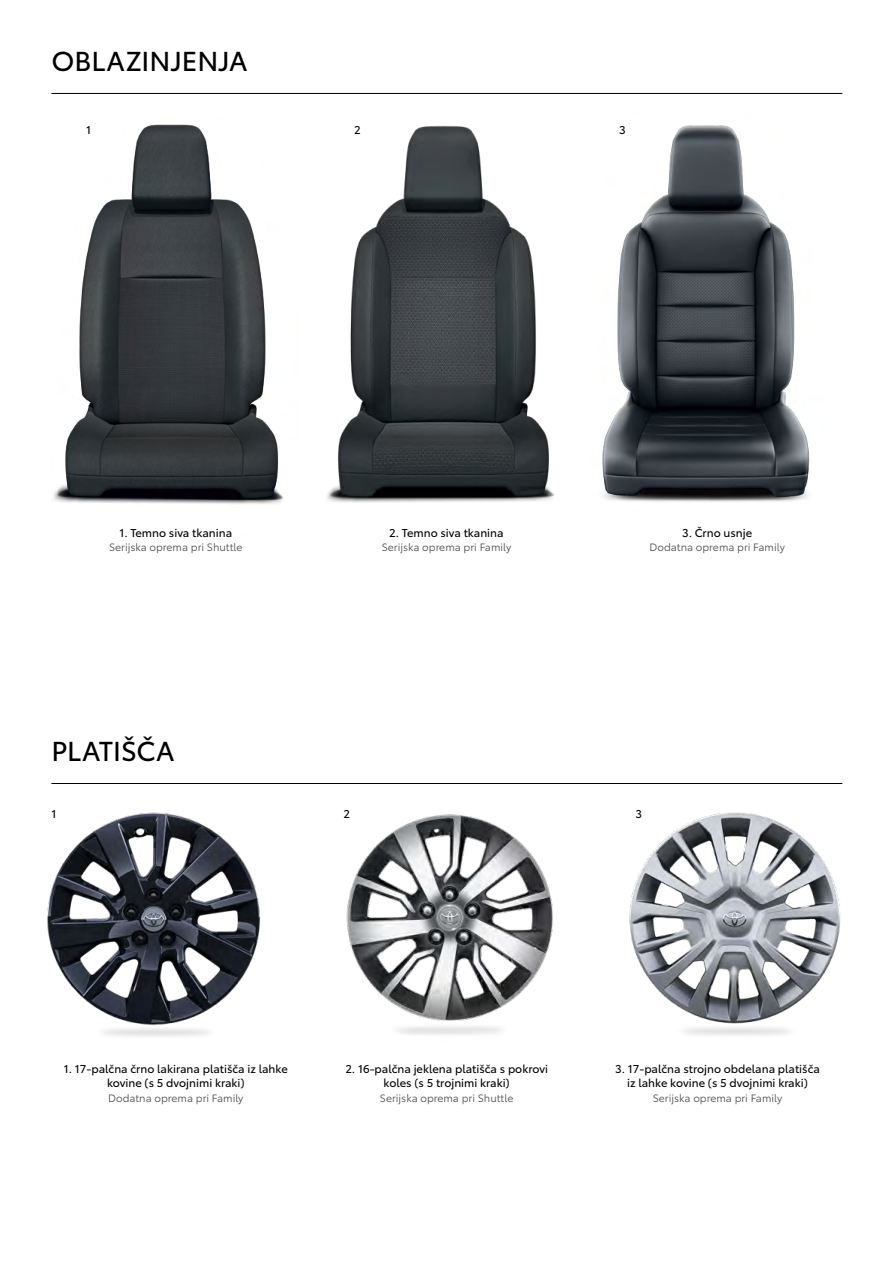
<style>
.page{position:relative;width:893px;height:1263px;background:#fff}
.page>*{position:absolute;margin:0;border:0;box-sizing:border-box;transform-origin:0 0}
.t1{font:27px "Toyota Type";color:#000}
.t2{font:11.25px/14.4px "Toyota Type";color:#000;text-align:center}
.t3{font:11.1px "Toyota Type";color:#000}
.t4{font:10.5px "Toyota Type";color:#4d4d4f}
</style>
<div class="page">
<hr style="left:51px;top:93px;width:791px;height:1px;background:#000">
<hr style="left:51px;top:783px;width:791px;height:1px;background:#000">
<img style="left:629px;top:812px;width:212px;height:224px">
<img style="left:346px;top:814px;width:207px;height:207px">
<img style="left:47px;top:812px;width:213px;height:225px">
<img style="left:327px;top:125px;width:227px;height:378px">
<img style="left:54px;top:124px;width:230px;height:380px">
<img style="left:602px;top:125px;width:208px;height:377px">
<h1 class="t1" style="left:51px;top:41px;width:198px">OBLAZINJENJA</h1>
<p class="t3" style="left:86px;top:122px;width:7px">1</p>
<p class="t3" style="left:354px;top:122px;width:8px">2</p>
<p class="t3" style="left:619px;top:122px;width:8px">3</p>
<p class="t2" style="left:119px;top:524px;width:114px">1. Temno siva tkanina</p>
<p class="t4" style="left:109px;top:539px;width:135px">Serijska oprema pri Shuttle</p>
<p class="t2" style="left:389px;top:524px;width:116px">2. Temno siva tkanina</p>
<p class="t4" style="left:382px;top:539px;width:131px">Serijska oprema pri Family</p>
<p class="t2" style="left:682px;top:524px;width:72px">3. Črno usnje</p>
<p class="t4" style="left:650px;top:539px;width:137px">Dodatna oprema pri Family</p>
<h1 class="t1" style="left:51px;top:731px;width:125px">PLATIŠČA</h1>
<p class="t2" style="left:51px;top:805px;width:7px">1</p>
<p class="t2" style="left:343px;top:805px;width:8px">2</p>
<p class="t2" style="left:635px;top:805px;width:8px">3</p>
<p class="t2" style="left:64px;top:1061px;width:226px">1. 17-palčna črno lakirana platišča iz lahke kovine (s 5 dvojnimi kraki)</p>
<p class="t4" style="left:108px;top:1090px;width:137px">Dodatna oprema pri Family</p>
<p class="t2" style="left:345px;top:1061px;width:204px">2. 16-palčna jeklena platišča s pokrovi koles (s 5 trojnimi kraki)</p>
<p class="t4" style="left:380px;top:1090px;width:135px">Serijska oprema pri Shuttle</p>
<p class="t2" style="left:615px;top:1061px;width:206px">3. 17-palčna strojno obdelana platišča iz lahke kovine (s 5 dvojnimi kraki)</p>
<p class="t4" style="left:653px;top:1090px;width:131px">Serijska oprema pri Family</p>
</div>
